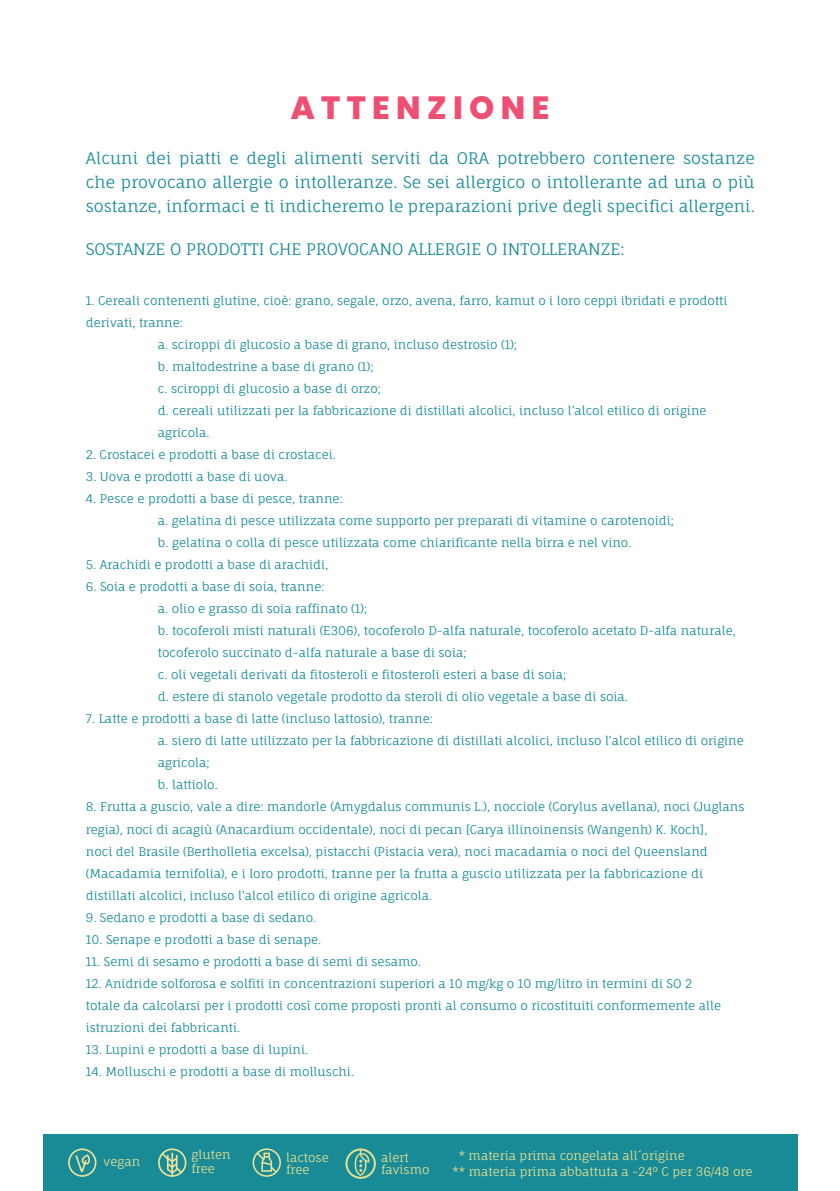
<style>
.page{position:relative;width:840px;height:1191px;background:#fff}
.page>*{position:absolute;margin:0;border:0;box-sizing:border-box;transform-origin:0 0}
.t1{font:800 32px "Poppins";letter-spacing:.2em;color:#f04f74}
.t2{font:16px/24px "Fauna One";color:#188b96;text-align:justify}
.t3{font:12px/22px "Fauna One";color:#188b96}
.t4{font:12px/12px "Fauna One";color:#e5e093}
</style>
<div class="page">
<div style="left:43px;top:1134px;width:754px;height:57px;background:#188b96"></div>
<svg style="left:68px;top:1148px;width:28px;height:28px"></svg>
<svg style="left:252px;top:1148px;width:29px;height:28px"></svg>
<svg style="left:158px;top:1148px;width:28px;height:28px"></svg>
<svg style="left:345px;top:1148px;width:30px;height:30px"></svg>
<p class="t1" style="left:290px;top:89px;width:260px">ATTENZIONE</p>
<p class="t2" style="left:86px;top:146px;width:670px">Alcuni dei piatti e degli alimenti serviti da ORA potrebbero contenere sostanze che provocano allergie o intolleranze. Se sei allergico o intollerante ad una o più sostanze, informaci e ti indicheremo le preparazioni prive degli specifici allergeni.</p>
<p class="t2" style="left:86px;top:237px;width:540px">SOSTANZE O PRODOTTI CHE PROVOCANO ALLERGIE O INTOLLERANZE:</p>
<p class="t3" style="left:86px;top:290px;width:642px">1. Cereali contenenti glutine, cioè: grano, segale, orzo, avena, farro, kamut o i loro ceppi ibridati e prodotti derivati, tranne:</p>
<p class="t3" style="left:158px;top:334px;width:360px">a. sciroppi di glucosio a base di grano, incluso destrosio (1);</p>
<p class="t3" style="left:158px;top:356px;width:217px">b. maltodestrine a base di grano (1);</p>
<p class="t3" style="left:158px;top:378px;width:224px">c. sciroppi di glucosio a base di orzo;</p>
<p class="t3" style="left:158px;top:400px;width:550px">d. cereali utilizzati per la fabbricazione di distillati alcolici, incluso l’alcol etilico di origine agricola.</p>
<p class="t3" style="left:86px;top:444px;width:251px">2. Crostacei e prodotti a base di crostacei.</p>
<p class="t3" style="left:86px;top:466px;width:203px">3. Uova e prodotti a base di uova.</p>
<p class="t3" style="left:86px;top:488px;width:258px">4. Pesce e prodotti a base di pesce, tranne:</p>
<p class="t3" style="left:158px;top:510px;width:517px">a. gelatina di pesce utilizzata come supporto per preparati di vitamine o carotenoidi;</p>
<p class="t3" style="left:158px;top:532px;width:475px">b. gelatina o colla di pesce utilizzata come chiarificante nella birra e nel vino.</p>
<p class="t3" style="left:86px;top:554px;width:244px">5. Arachidi e prodotti a base di arachidi,</p>
<p class="t3" style="left:86px;top:576px;width:240px">6. Soia e prodotti a base di soia, tranne:</p>
<p class="t3" style="left:158px;top:598px;width:211px">a. olio e grasso di soia raffinato (1);</p>
<p class="t3" style="left:158px;top:620px;width:579px">b. tocoferoli misti naturali (E306), tocoferolo D-alfa naturale, tocoferolo acetato D-alfa naturale, tocoferolo succinato d-alfa naturale a base di soia;</p>
<p class="t3" style="left:158px;top:664px;width:409px">c. oli vegetali derivati da fitosteroli e fitosteroli esteri a base di soia;</p>
<p class="t3" style="left:158px;top:686px;width:471px">d. estere di stanolo vegetale prodotto da steroli di olio vegetale a base di soia.</p>
<p class="t3" style="left:86px;top:708px;width:348px">7. Latte e prodotti a base di latte (incluso lattosio), tranne:</p>
<p class="t3" style="left:158px;top:730px;width:587px">a. siero di latte utilizzato per la fabbricazione di distillati alcolici, incluso l’alcol etilico di origine agricola;</p>
<p class="t3" style="left:158px;top:774px;width:61px">b. lattiolo.</p>
<p class="t3" style="left:86px;top:796px;width:659px">8. Frutta a guscio, vale a dire: mandorle (Amygdalus communis L.), nocciole (Corylus avellana), noci (Juglans regia), noci di acagiù (Anacardium occidentale), noci di pecan [Carya illinoinensis (Wangenh) K. Koch],<br>noci del Brasile (Bertholletia excelsa), pistacchi (Pistacia vera), noci macadamia o noci del Queensland (Macadamia ternifolia), e i loro prodotti, tranne per la frutta a guscio utilizzata per la fabbricazione di distillati alcolici, incluso l’alcol etilico di origine agricola.</p>
<p class="t3" style="left:86px;top:906px;width:232px">9. Sedano e prodotti a base di sedano.</p>
<p class="t3" style="left:86px;top:928px;width:237px">10. Senape e prodotti a base di senape.</p>
<p class="t3" style="left:86px;top:950px;width:336px">11. Semi di sesamo e prodotti a base di semi di sesamo.</p>
<p class="t3" style="left:86px;top:972px;width:607px">12. Anidride solforosa e solfiti in concentrazioni superiori a 10 mg/kg o 10 mg/litro in termini di SO 2</p>
<p class="t3" style="left:86px;top:994px;width:636px">totale da calcolarsi per i prodotti così come proposti pronti al consumo o ricostituiti conformemente alle istruzioni dei fabbricanti.</p>
<p class="t3" style="left:86px;top:1038px;width:224px">13. Lupini e prodotti a base di lupini.</p>
<p class="t3" style="left:86px;top:1060px;width:270px">14. Molluschi e prodotti a base di molluschi.</p>
<p class="t4" style="left:103px;top:1155px;width:38px">vegan</p>
<p class="t4" style="left:191px;top:1147px;width:41px;line-height:14px">gluten free</p>
<p class="t4" style="left:286px;top:1151px;width:44px">lactose free</p>
<p class="t4" style="left:381px;top:1151px;width:50px">alert favismo</p>
<p class="t4" style="left:452px;top:1147px;width:301px;line-height:16px;text-indent:6px">* materia prima congelata all´origine<br>** materia prima abbattuta a -24° C per 36/48 ore</p>
</div>
